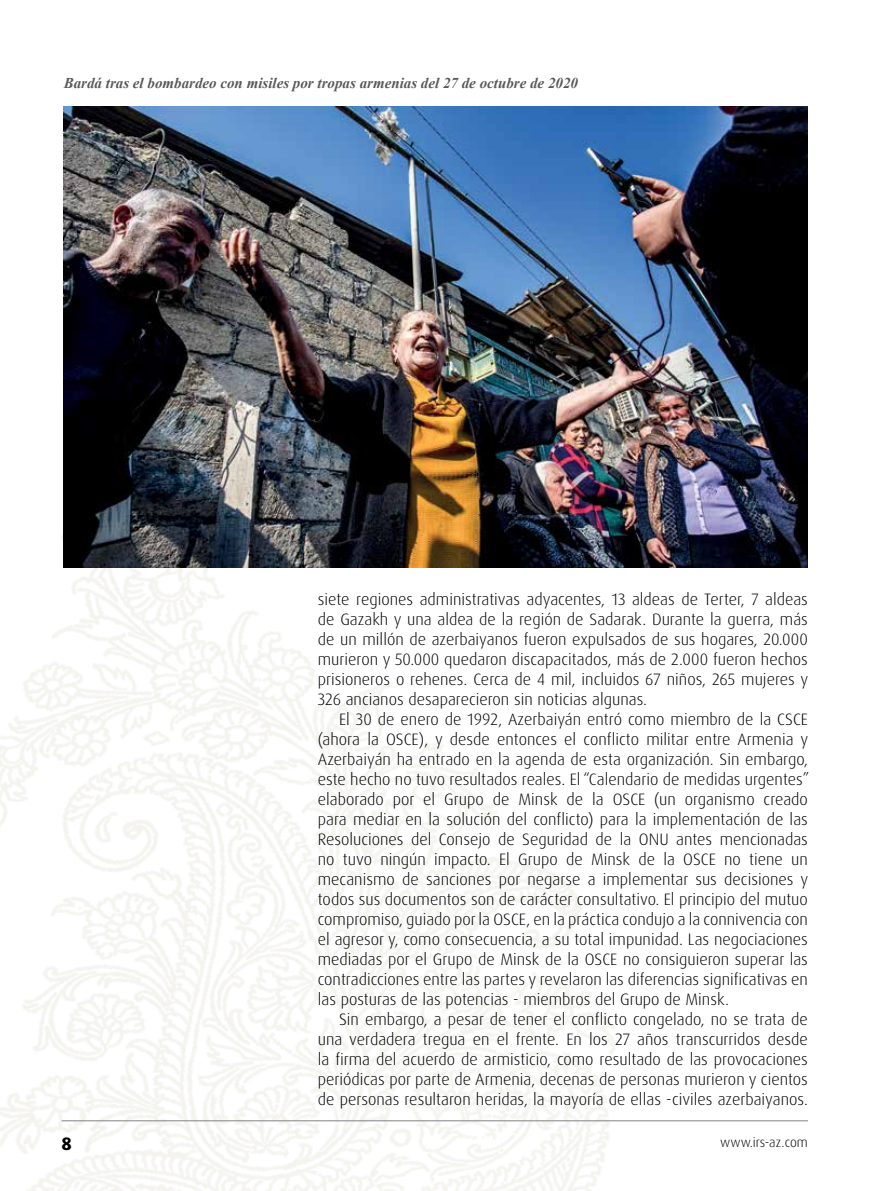
<style>
.page{position:relative;width:893px;height:1191px;background:#fff}
.page>*{position:absolute;margin:0;border:0;box-sizing:border-box;transform-origin:0 0}
.t1{font:800 18px "Dax Pro";color:#000}
.t2{font:300 16.5px/20px "Dax Pro";color:#000;text-align:justify}
.t3{font:italic 700 15px "Times New Roman";color:#58595b}
.t4{font:300 13.5px "Dax Pro";color:#000}
</style>
<div class="page">
<img style="left:0;top:292px;width:659px;height:899px">
<img style="left:64px;top:106px;width:744px;height:461px">
<hr style="left:62px;top:1120px;width:746px;height:1px;background:#808285">
<p class="t3" style="left:64px;top:73px;width:516px">Bardá tras el bombardeo con misiles por tropas armenias del 27 de octubre de 2020</p>
<p class="t2" style="left:318px;top:590px;width:492px">siete regiones administrativas adyacentes, 13 aldeas de Terter, 7 aldeas de Gazakh y una aldea de la región de Sadarak. Durante la guerra, más de un millón de azerbaiyanos fueron expulsados de sus hogares, 20.000 murieron y 50.000 quedaron discapacitados, más de 2.000 fueron hechos prisioneros o rehenes. Cerca de 4 mil, incluidos 67 niños, 265 mujeres y 326 ancianos desaparecieron sin noticias algunas.</p>
<p class="t2" style="left:318px;top:709px;width:493px;text-indent:21px">El 30 de enero de 1992, Azerbaiyán entró como miembro de la CSCE (ahora la OSCE), y desde entonces el conflicto militar entre Armenia y Azerbaiyán ha entrado en la agenda de esta organización. Sin embargo, este hecho no tuvo resultados reales. El “Calendario de medidas urgentes” elaborado por el Grupo de Minsk de la OSCE (un organismo creado para mediar en la solución del conflicto) para la implementación de las Resoluciones del Consejo de Seguridad de la ONU antes mencionadas no tuvo ningún impacto. El Grupo de Minsk de la OSCE no tiene un mecanismo de sanciones por negarse a implementar sus decisiones y todos sus documentos son de carácter consultativo. El principio del mutuo compromiso, guiado por la OSCE, en la práctica condujo a la connivencia con el agresor y, como consecuencia, a su total impunidad. Las negociaciones mediadas por el Grupo de Minsk de la OSCE no consiguieron superar las contradicciones entre las partes y revelaron las diferencias significativas en las posturas de las potencias - miembros del Grupo de Minsk.</p>
<p class="t2" style="left:318px;top:1009px;width:492px;text-indent:21px">Sin embargo, a pesar de tener el conflicto congelado, no se trata de una verdadera tregua en el frente. En los 27 años transcurridos desde la firma del acuerdo de armisticio, como resultado de las provocaciones periódicas por parte de Armenia, decenas de personas murieron y cientos de personas resultaron heridas, la mayoría de ellas -civiles azerbaiyanos.</p>
<p class="t1" style="left:62px;top:1131px;width:12px">8</p>
<p class="t4" style="left:720px;top:1133px;width:89px">www.irs-az.com</p>
</div>
